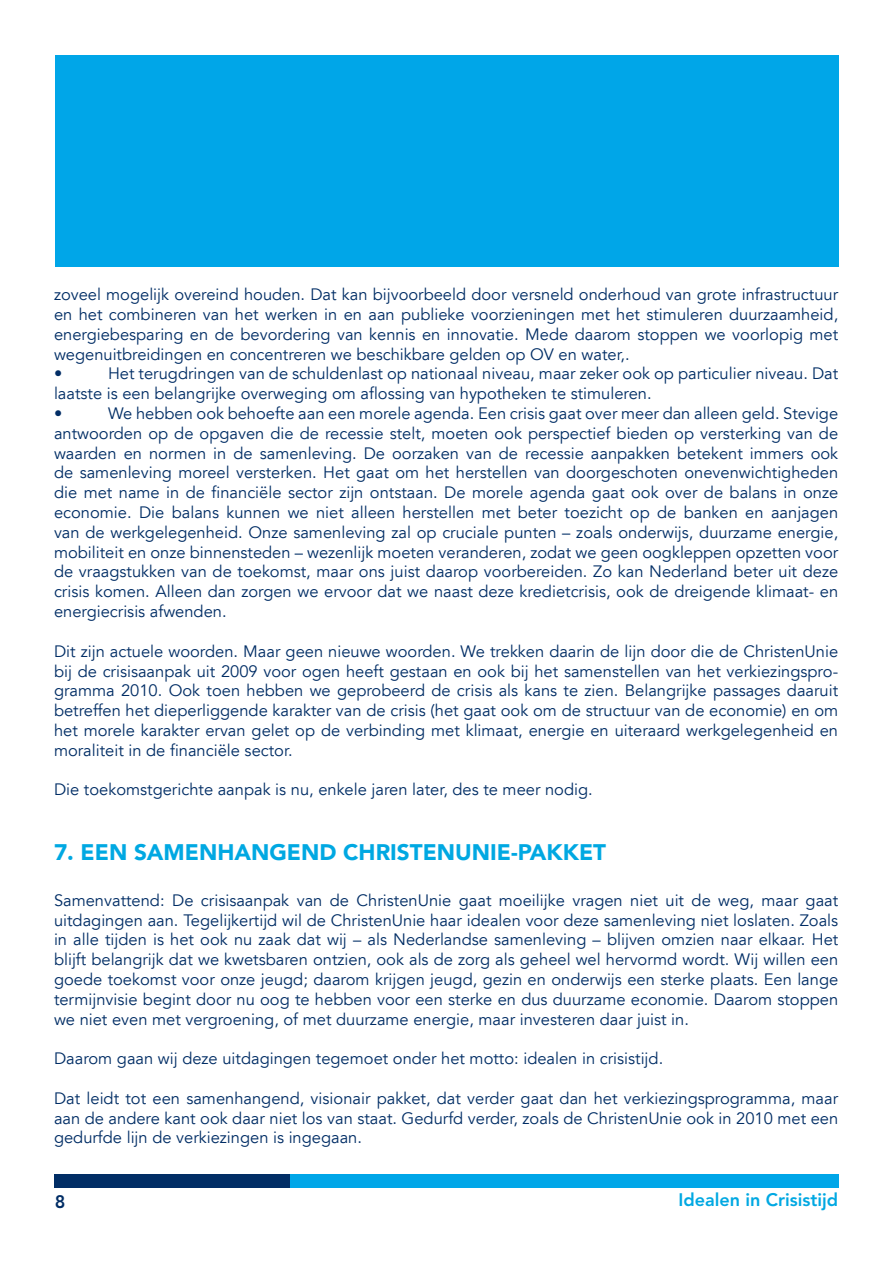
<style>
.page{position:relative;width:893px;height:1263px;background:#fff}
.page>*{position:absolute;margin:0;border:0;box-sizing:border-box;transform-origin:0 0}
.tussenkop{font:900 22.5px "Avenir LT";color:#00a8e2}
.t1{font:800 18px "Avenir LT Std";color:#00a8e2}
.t2{font:800 18px "Avenir LT Std";color:#012d65}
.broodtekst{font:16.5px/19.8px "Avenir LT";color:#012d65;text-align:justify}
.t3{font:800 15px "Avenir LT Std";color:#00aeef}
</style>
<div class="page">
<div style="left:55px;top:55px;width:783px;height:211px;background:#00a6e8"></div>
<div style="left:54px;top:1174px;width:237px;height:13px;background:#012d65"></div>
<div style="left:291px;top:1174px;width:548px;height:13px;background:#00a6e8"></div>
<p class="broodtekst" style="left:54px;top:285px;width:786px">zoveel mogelijk overeind houden. Dat kan bijvoorbeeld door versneld onderhoud van grote infrastructuur en het combineren van het werken in en aan publieke voorzieningen met het stimuleren duurzaamheid, energiebesparing en de bevordering van kennis en innovatie. Mede daarom stoppen we voorlopig met wegenuitbreidingen en concentreren we beschikbare gelden op OV en water,.</p>
<p class="broodtekst" style="left:54px;top:364px;width:10px">•</p>
<p class="broodtekst" style="left:54px;top:364px;width:786px;text-indent:54px">Het terugdringen van de schuldenlast op nationaal niveau, maar zeker ook op particulier niveau. Dat laatste is een belangrijke overweging om aflossing van hypotheken te stimuleren.</p>
<p class="broodtekst" style="left:54px;top:404px;width:10px">•</p>
<p class="broodtekst" style="left:54px;top:404px;width:786px;text-indent:54px">We hebben ook behoefte aan een morele agenda. Een crisis gaat over meer dan alleen geld. Stevige antwoorden op de opgaven die de recessie stelt, moeten ook perspectief bieden op versterking van de waarden en normen in de samenleving. De oorzaken van de recessie aanpakken betekent immers ook de samenleving moreel versterken. Het gaat om het herstellen van doorgeschoten onevenwichtigheden die met name in de financiële sector zijn ontstaan. De morele agenda gaat ook over de balans in onze economie. Die balans kunnen we niet alleen herstellen met beter toezicht op de banken en aanjagen van de werkgelegenheid. Onze samenleving zal op cruciale punten – zoals onderwijs, duurzame energie, mobiliteit en onze binnensteden – wezenlijk moeten veranderen, zodat we geen oogkleppen opzetten voor de vraagstukken van de toekomst, maar ons juist daarop voorbereiden. Zo kan Nederland beter uit deze crisis komen. Alleen dan zorgen we ervoor dat we naast deze kredietcrisis, ook de dreigende klimaat- en energiecrisis afwenden.</p>
<p class="broodtekst" style="left:54px;top:641px;width:786px">Dit zijn actuele woorden. Maar geen nieuwe woorden. We trekken daarin de lijn door die de ChristenUnie bij de crisisaanpak uit 2009 voor ogen heeft gestaan en ook bij het samenstellen van het verkiezingspro&shy;gramma 2010. Ook toen hebben we geprobeerd de crisis als kans te zien. Belangrijke passages daaruit betreffen het dieperliggende karakter van de crisis (het gaat ook om de structuur van de economie) en om het morele karakter ervan gelet op de verbinding met klimaat, energie en uiteraard werkgelegenheid en moraliteit in de financiële sector.</p>
<p class="broodtekst" style="left:54px;top:780px;width:540px">Die toekomstgerichte aanpak is nu, enkele jaren later, des te meer nodig.</p>
<p class="tussenkop" style="left:54px;top:839px;width:554px">7. EEN SAMENHANGEND CHRISTENUNIE-PAKKET</p>
<p class="broodtekst" style="left:54px;top:890px;width:786px">Samenvattend: De crisisaanpak van de ChristenUnie gaat moeilijke vragen niet uit de weg, maar gaat uitdagingen aan. Tegelijkertijd wil de ChristenUnie haar idealen voor deze samenleving niet loslaten. Zoals in alle tijden is het ook nu zaak dat wij – als Nederlandse samenleving – blijven omzien naar elkaar. Het blijft belangrijk dat we kwetsbaren ontzien, ook als de zorg als geheel wel hervormd wordt. Wij willen een goede toekomst voor onze jeugd; daarom krijgen jeugd, gezin en onderwijs een sterke plaats. Een lange termijnvisie begint door nu oog te hebben voor een sterke en dus duurzame economie. Daarom stoppen we niet even met vergroening, of met duurzame energie, maar investeren daar juist in.</p>
<p class="broodtekst" style="left:54px;top:1049px;width:611px">Daarom gaan wij deze uitdagingen tegemoet onder het motto: idealen in crisistijd.</p>
<p class="broodtekst" style="left:54px;top:1088px;width:786px">Dat leidt tot een samenhangend, visionair pakket, dat verder gaat dan het verkiezingsprogramma, maar aan de andere kant ook daar niet los van staat. Gedurfd verder, zoals de ChristenUnie ook in 2010 met een gedurfde lijn de verkiezingen is ingegaan.</p>
<p class="t1" style="left:678px;top:1189px;width:161px">Idealen in Crisistijd</p>
<p class="t2" style="left:55px;top:1191px;width:12px">8</p>
<p class="t3" style="left:693px;top:1192px;width:146px">Actie Lokale Energie</p>
</div>
